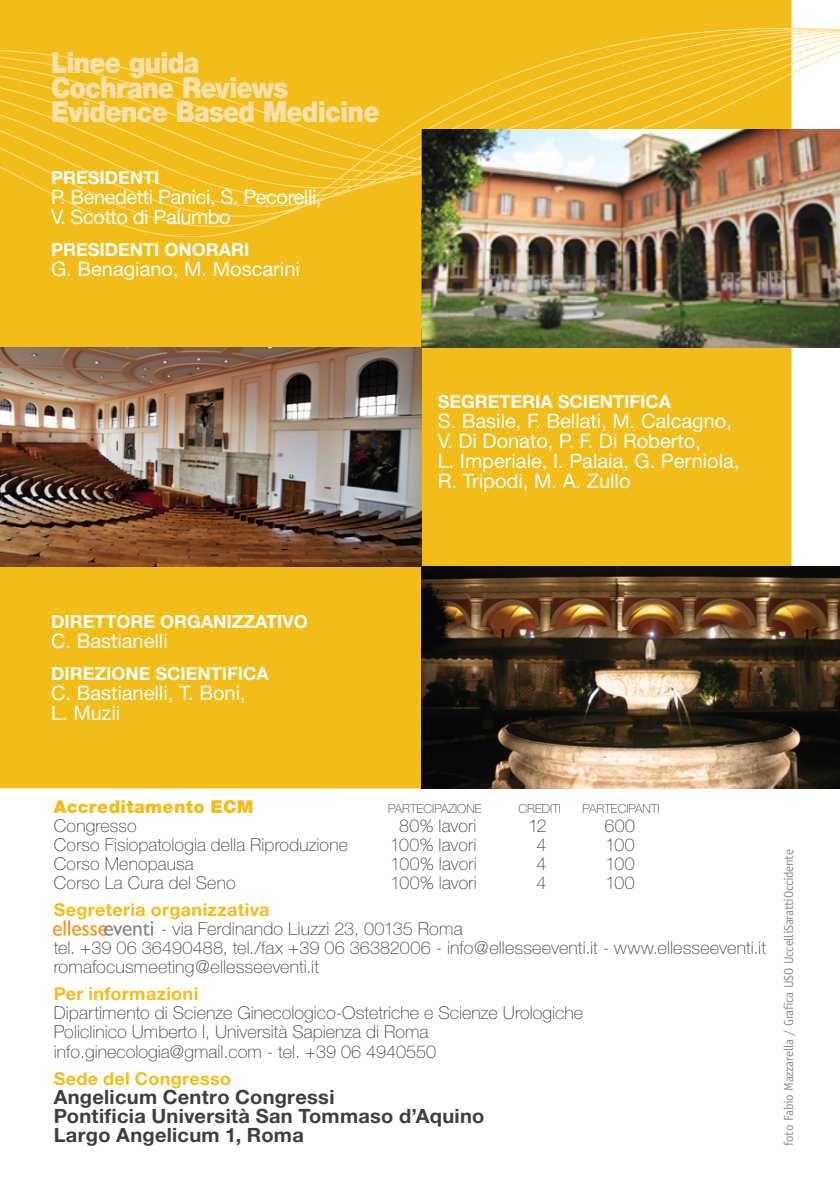
<style>
.page{position:relative;width:840px;height:1191px;background:#fff}
.page>*{position:absolute;margin:0;border:0;box-sizing:border-box;transform-origin:0 0}
.t1{font:900 29px/24.2px "Helvetica Neue";letter-spacing:-.03em;color:#fae1ab;scale:.88 1}
.t2{font:20px/20px "Helvetica Neue";color:#fff}
.t3{font:20px/20px "Helvetica Neue";letter-spacing:-.02em;color:#fff}
.t4{font:700 19.8px/19.2px "Helvetica Neue";letter-spacing:.015em;color:#3e3e3f}
.t5{font:700 18px "Helvetica Neue";color:#fff}
.t6{font:100 17.8px/19.2px "Helvetica Neue";letter-spacing:.005em;color:#3e3e3f}
.t7{font:700 17.8px "Helvetica Neue";letter-spacing:.02em;color:#f2bc19}
.t8{font:900 17.8px "Helvetica Neue";letter-spacing:.015em;color:#f2bc19}
.t9{font:13px "Officina Sans";letter-spacing:-.02em;color:#8b8d90}
.t10{font:100 12.4px "Helvetica Neue";color:#3e3e3f}
</style>
<div class="page">
<div style="left:0;top:0;width:791px;height:788px;background:#f2bc19"></div>
<img style="left:53px;top:920px;width:101px;height:17px">
<svg style="left:0;top:12px;width:839px;height:288px;background:#f2bf24"></svg>
<img style="left:0;top:347px;width:421px;height:220px">
<img style="left:421px;top:566px;width:418px;height:222px">
<img style="left:421px;top:129px;width:418px;height:218px">
<h1 class="t1" style="left:51px;top:51px;width:374px">Linee guida<br>Cochrane Reviews<br>Evidence Based Medicine</h1>
<p class="t5" style="left:51px;top:167px;width:110px">PRESIDENTI</p>
<p class="t3" style="left:51px;top:187px;width:272px">P. Benedetti Panici, S. Pecorelli,<br>V. Scotto di Palumbo</p>
<p class="t5" style="left:51px;top:239px;width:200px">PRESIDENTI ONORARI</p>
<p class="t2" style="left:51px;top:259px;width:250px">G. Benagiano, M. Moscarini</p>
<p class="t5" style="left:437px;top:391px;width:235px">SEGRETERIA SCIENTIFICA</p>
<p class="t2" style="left:437px;top:411px;width:303px">S. Basile, F. Bellati, M. Calcagno,<br>V. Di Donato, P. F. Di Roberto,<br>L. Imperiale, I. Palaia, G. Perniola,<br>R. Tripodi, M. A. Zullo</p>
<p class="t5" style="left:51px;top:611px;width:258px">DIRETTORE ORGANIZZATIVO</p>
<p class="t2" style="left:51px;top:631px;width:118px">C. Bastianelli</p>
<p class="t5" style="left:51px;top:663px;width:219px">DIREZIONE SCIENTIFICA</p>
<p class="t2" style="left:51px;top:683px;width:196px">C. Bastianelli, T. Boni,<br>L. Muzii</p>
<p class="t8" style="left:54px;top:796px;width:201px">Accreditamento ECM</p>
<p class="t10" style="left:388px;top:802px;width:95px">PARTECIPAZIONE</p>
<p class="t10" style="left:518px;top:802px;width:44px">CREDITI</p>
<p class="t10" style="left:582px;top:802px;width:79px">PARTECIPANTI</p>
<p class="t6" style="left:54px;top:816px;width:84px">Congresso</p>
<p class="t6" style="left:399px;top:816px;width:79px">80% lavori</p>
<p class="t6" style="left:528px;top:816px;width:20px">12</p>
<p class="t6" style="left:604px;top:816px;width:32px">600</p>
<p class="t6" style="left:54px;top:835px;width:295px">Corso Fisiopatologia della Riproduzione</p>
<p class="t6" style="left:390px;top:835px;width:88px">100% lavori</p>
<p class="t6" style="left:536px;top:835px;width:11px">4</p>
<p class="t6" style="left:605px;top:835px;width:31px">100</p>
<p class="t6" style="left:54px;top:854px;width:141px">Corso Menopausa</p>
<p class="t6" style="left:390px;top:854px;width:88px">100% lavori</p>
<p class="t6" style="left:536px;top:854px;width:11px">4</p>
<p class="t6" style="left:605px;top:854px;width:31px">100</p>
<p class="t6" style="left:54px;top:873px;width:183px">Corso La Cura del Seno</p>
<p class="t6" style="left:390px;top:873px;width:88px">100% lavori</p>
<p class="t6" style="left:536px;top:873px;width:11px">4</p>
<p class="t6" style="left:605px;top:873px;width:31px">100</p>
<p class="t7" style="left:54px;top:898px;width:217px">Segreteria organizzativa</p>
<p class="t6" style="left:54px;top:919px;width:713px;text-indent:107px">- via Ferdinando Liuzzi 23, 00135 Roma<br>tel. +39 06 36490488, tel./fax +39 06 36382006 - info@ellesseeventi.it - www.ellesseeventi.it romafocusmeeting@ellesseeventi.it</p>
<p class="t7" style="left:54px;top:983px;width:146px">Per informazioni</p>
<p class="t6" style="left:54px;top:1003px;width:530px">Dipartimento di Scienze Ginecologico-Ostetriche e Scienze Urologiche<br>Policlinico Umberto I, Università Sapienza di Roma info.ginecologia@gmail.com - tel. +39 06 4940550</p>
<p class="t7" style="left:54px;top:1067px;width:179px">Sede del Congresso</p>
<p class="t4" style="left:54px;top:1086px;width:432px">Angelicum Centro Congressi<br>Pontificia Università San Tommaso d’Aquino<br>Largo Angelicum 1, Roma</p>
<p class="t9" style="left:780px;top:1145px;width:298px;rotate:-90deg">foto Fabio Mazzarella / Grafica USO UccelliSarattiOccidente</p>
</div>
